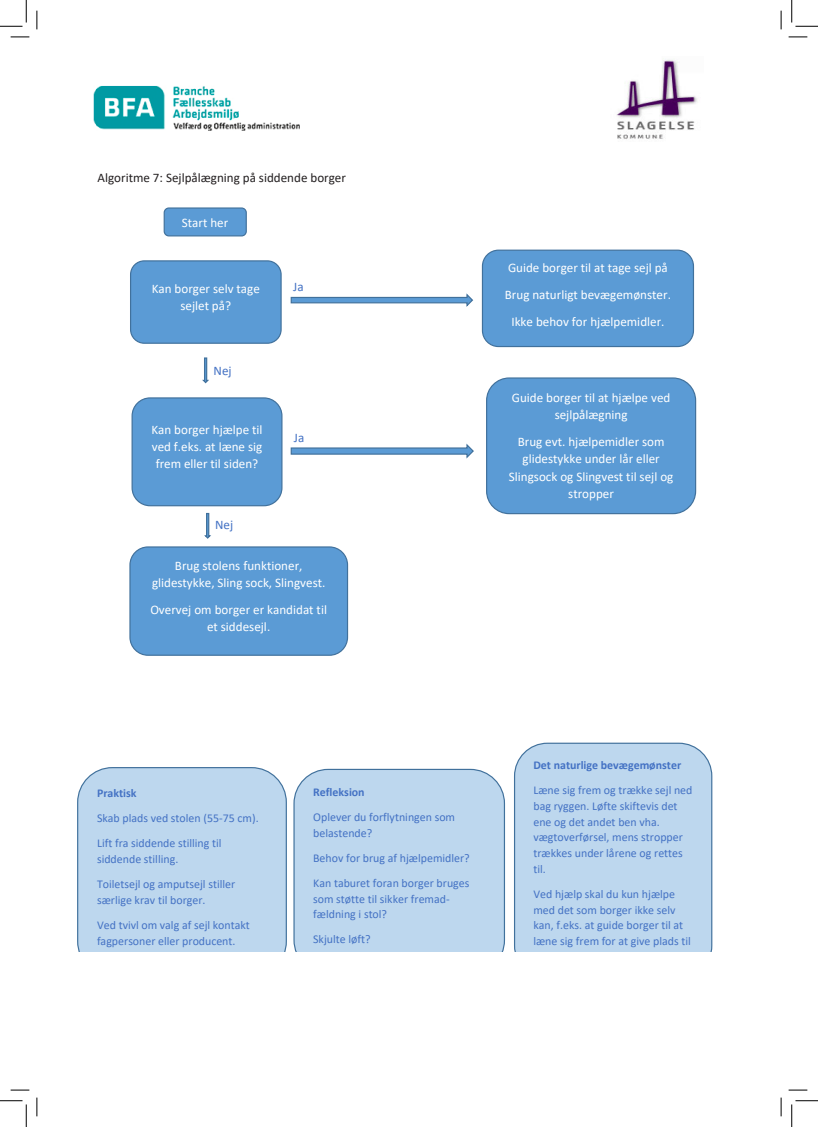
<style>
.page{position:relative;width:818px;height:1127px;background:#fff}
.page>*{position:absolute;margin:0;border:0;box-sizing:border-box;transform-origin:0 0}
.t1{font:13px/17.2px "Calibri";color:#fff;text-align:center}
.t2{font:13px "Calibri";color:#231f20}
.t3{font:13px "Calibri";color:#4472c4}
.t4{font:11.88px/15.6px "Calibri";color:#4472c4}
.s1{font-weight:700}
</style>
<div class="page">
<img style="left:616px;top:59px;width:82px;height:81px">
<img style="left:93px;top:85px;width:207px;height:46px">
<div style="left:164px;top:207px;width:83px;height:29px;background:#5b9bd5;border:1px solid #41719c;border-radius:5px"></div>
<div style="left:132px;top:397px;width:150px;height:109px;background:#5b9bd5;border:1px solid #41719c;border-radius:18px"></div>
<div style="left:129px;top:546px;width:219px;height:109px;background:#5b9bd5;border:1px solid #41719c;border-radius:18px"></div>
<div style="left:77px;top:767px;width:210px;height:183px;background:#bdd7ee"></div>
<div style="left:293px;top:768px;width:212px;height:182px;background:#bdd7ee"></div>
<div style="left:514px;top:742px;width:198px;height:208px;background:#bdd7ee"></div>
<div style="left:130px;top:260px;width:152px;height:84px;background:#5b9bd5;border:1px solid #41719c;border-radius:14px"></div>
<svg style="left:202px;top:357px;width:7px;height:27px"></svg>
<svg style="left:290px;top:443px;width:184px;height:16px"></svg>
<div style="left:482px;top:249px;width:212px;height:98px;background:#5b9bd5;border:1px solid #41719c;border-radius:16px"></div>
<svg style="left:290px;top:293px;width:184px;height:14px"></svg>
<img style="left:290px;top:443px;width:28px;height:6px">
<div style="left:486px;top:377px;width:210px;height:137px;background:#5b9bd5;border:1px solid #41719c;border-radius:23px"></div>
<svg style="left:204px;top:512px;width:7px;height:27px"></svg>
<svg style="left:11px;top:36px;width:18px;height:2px"></svg>
<svg style="left:788px;top:36px;width:19px;height:2px"></svg>
<svg style="left:11px;top:1089px;width:18px;height:1px"></svg>
<svg style="left:788px;top:1089px;width:19px;height:1px"></svg>
<svg style="left:36px;top:11px;width:2px;height:18px"></svg>
<svg style="left:36px;top:1097px;width:2px;height:18px"></svg>
<svg style="left:780px;top:11px;width:2px;height:18px"></svg>
<svg style="left:780px;top:1097px;width:2px;height:18px"></svg>
<svg style="left:0;top:0;width:27px;height:27px"></svg>
<svg style="left:0;top:1100px;width:27px;height:26px"></svg>
<svg style="left:791px;top:0;width:27px;height:27px"></svg>
<svg style="left:791px;top:1100px;width:27px;height:26px"></svg>
<p class="t2" style="left:98px;top:168px;width:250px">Algoritme 7: Sejlpålægning på siddende borger</p>
<p class="t1" style="left:182px;top:213px;width:48px">Start her</p>
<p class="t1" style="left:152px;top:279px;width:110px">Kan borger selv tage sejlet på?</p>
<p class="t3" style="left:293px;top:278px;width:12px">Ja</p>
<p class="t3" style="left:214px;top:361px;width:20px">Nej</p>
<p class="t1" style="left:151px;top:420px;width:113px">Kan borger hjælpe til ved f.eks. at læne sig frem eller til siden?</p>
<p class="t3" style="left:215px;top:515px;width:20px">Nej</p>
<p class="t3" style="left:294px;top:428px;width:12px">Ja</p>
<p class="t1" style="left:152px;top:556px;width:175px">Brug stolens funktioner, glidestykke, Sling sock, Slingvest.</p>
<p class="t1" style="left:150px;top:600px;width:178px">Overvej om borger er kandidat til et siddesejl.</p>
<p class="t1" style="left:505px;top:254px;width:168px;line-height:26.8px">Guide borger til at tage sejl på<br>Brug naturligt bevægemønster.<br>Ikke behov for hjælpemidler.</p>
<p class="t1" style="left:512px;top:388px;width:160px">Guide borger til at hjælpe ved sejlpålægning</p>
<p class="t1" style="left:509px;top:432px;width:166px">Brug evt. hjælpemidler som glidestykke under lår eller<br>Slingsock og Slingvest til sejl og stropper</p>
<p class="t4" style="left:97px;top:779px;width:163px;line-height:25.1px"><span class="s1">Praktisk<br></span>Skab plads ved stolen (55-75 cm).<br>Lift fra siddende stilling til</p>
<p class="t4" style="left:97px;top:845px;width:140px;line-height:25.1px">siddende stilling.<br>Toiletsejl og amputsejl stiller</p>
<p class="t4" style="left:97px;top:886px;width:154px;line-height:25.1px">særlige krav til borger.<br>Ved tvivl om valg af sejl kontakt</p>
<p class="t4" style="left:97px;top:932px;width:140px">fagpersoner eller producent.</p>
<p class="t4" style="left:313px;top:778px;width:143px;line-height:25.1px"><span class="s1">Refleksion<br></span>Oplever du forflytningen som</p>
<p class="t4" style="left:313px;top:819px;width:158px;line-height:25.2px">belastende?<br>Behov for brug af hjælpemidler?<br>Kan taburet foran borger bruges</p>
<p class="t4" style="left:313px;top:890px;width:138px">som støtte til sikker fremad&shy;fældning i stol?</p>
<p class="t4" style="left:313px;top:931px;width:59px">Skjulte løft?</p>
<p class="t4" style="left:533px;top:752px;width:161px;line-height:25.1px"><span class="s1">Det naturlige bevægemønster<br></span>Læne sig frem og trække sejl ned</p>
<p class="t4" style="left:533px;top:797px;width:151px">bag ryggen. Løfte skiftevis det ene og det andet ben vha. vægtoverførsel, mens stropper trækkes under lårene og rettes til.</p>
<p class="t4" style="left:533px;top:885px;width:159px">Ved hjælp skal du kun hjælpe med det som borger ikke selv kan, f.eks. at guide borger til at læne sig frem for at give plads til</p>
</div>
